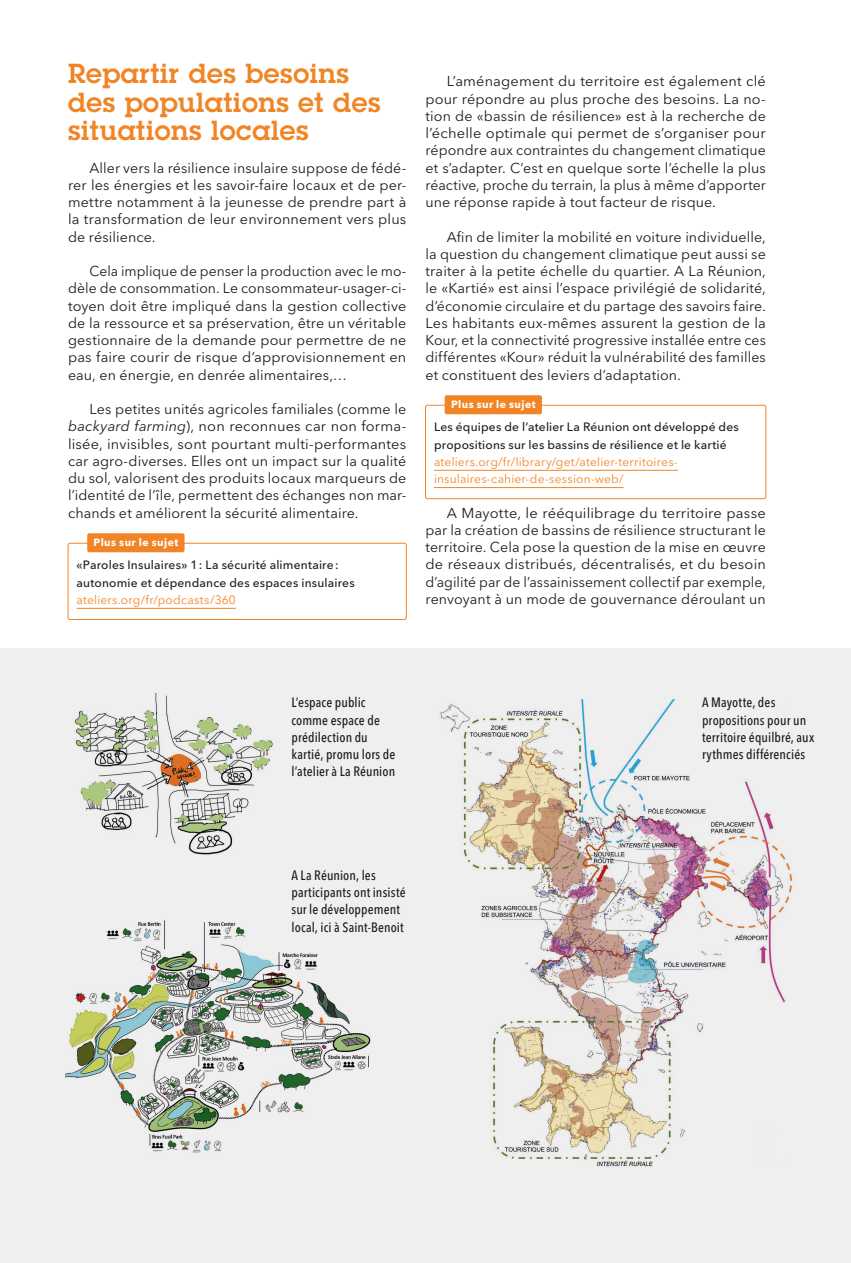
<style>
.page{position:relative;width:851px;height:1263px;background:#fff}
.page>*{position:absolute;margin:0;border:0;box-sizing:border-box;transform-origin:0 0}
.titre0{font:600 27px/28.5px "Lubalin Graph Std";letter-spacing:.025em;color:#f18526}
.texte___lecture{font:14.25px/17.2px "Avenir Next LT Pro";letter-spacing:.005em;color:#1d1d1b;text-align:justify}
.légende_image{font:500 condensed 13.5px/17.2px "Avenir Next LT Pro";letter-spacing:.01em;color:#1d1d1b}
.texte_encart{font:500 12px/17.2px "Avenir Next LT Pro";letter-spacing:.015em;color:#1d1d1b}
.liens_encarts{font:12px/17.2px "Avenir Next LT Pro";letter-spacing:.015em;color:#f18526}
.titre_encart{font:700 10.5px "Avenir Next LT Pro";letter-spacing:.045em;color:#fff}
.s1{font-style:italic}
</style>
<div class="page">
<div style="left:444px;top:395px;width:98px;height:19px;background:#f18526;border-radius:2px"></div>
<div style="left:425px;top:405px;width:341px;height:94px;border:1px solid #f18526;border-radius:2px"></div>
<hr style="left:434px;top:470px;width:243px;height:1px;background:#f18526">
<hr style="left:434px;top:487px;width:189px;height:1px;background:#f18526">
<div style="left:87px;top:533px;width:97px;height:19px;background:#f18526;border-radius:2px"></div>
<div style="left:68px;top:543px;width:338px;height:77px;border:1px solid #f18526;border-radius:2px"></div>
<hr style="left:77px;top:608px;width:159px;height:1px;background:#f18526">
<svg style="left:1px;top:649px;width:849px;height:614px;fill:#efefef"></svg>
<hr style="left:0;top:649px;width:1px;height:614px;background:#ededed">
<p class="titre0" style="left:68px;top:59px;width:314px">Repartir des besoins des populations et des situations locales</p>
<p class="texte___lecture" style="left:68px;top:159px;width:340px;text-indent:21px">Aller vers la résilience insulaire suppose de fédé&shy;rer les énergies et les savoir-faire locaux et de per&shy;mettre notamment à la jeunesse de prendre part à la transformation de leur environnement vers plus de résilience.</p>
<p class="texte___lecture" style="left:68px;top:262px;width:340px;text-indent:21px">Cela implique de penser la production avec le mo&shy;dèle de consommation. Le consommateur-usager-ci&shy;toyen doit être impliqué dans la gestion collective de la ressource et sa préservation, être un véritable gestionnaire de la demande pour permettre de ne pas faire courir de risque d’approvisionnement en eau, en énergie, en denrée alimentaires,…</p>
<p class="texte___lecture" style="left:68px;top:400px;width:340px;text-indent:21px">Les petites unités agricoles familiales (comme le <span class="s1">backyard farming</span>), non reconnues car non forma&shy;lisée, invisibles, sont pourtant multi-performantes car agro-diverses. Elles ont un impact sur la qualité du sol, valorisent des produits locaux marqueurs de l’identité de l’île, permettent des échanges non mar&shy;chands et améliorent la sécurité alimentaire.</p>
<p class="titre_encart" style="left:94px;top:536px;width:86px">Plus sur le sujet</p>
<p class="texte_encart" style="left:77px;top:556px;width:279px">«Paroles Insulaires» 1: La sécurité alimentaire: autonomie et dépendance des espaces insulaires</p>
<p class="liens_encarts" style="left:77px;top:591px;width:161px">ateliers.org/fr/podcasts/360</p>
<p class="texte___lecture" style="left:425px;top:73px;width:342px;text-indent:21px">L’aménagement du territoire est également clé pour répondre au plus proche des besoins. La no&shy;tion de «bassin de résilience» est à la recherche de l’échelle optimale qui permet de s’organiser pour répondre aux contraintes du changement climatique et s’adapter. C’est en quelque sorte l’échelle la plus réactive, proche du terrain, la plus à même d’apporter une réponse rapide à tout facteur de risque.</p>
<p class="texte___lecture" style="left:425px;top:228px;width:342px;text-indent:21px">Afin de limiter la mobilité en voiture individuelle, la question du changement climatique peut aussi se traiter à la petite échelle du quartier. A La Réunion, le «Kartié» est ainsi l’espace privilégié de solidarité, d’économie circulaire et du partage des savoirs faire.<br>Les habitants eux-mêmes assurent la gestion de la Kour, et la connectivité progressive installée entre ces différentes «Kour» réduit la vulnérabilité des familles et constituent des leviers d’adaptation.</p>
<p class="titre_encart" style="left:451px;top:398px;width:86px">Plus sur le sujet</p>
<p class="texte_encart" style="left:434px;top:418px;width:306px">Les équipes de l’atelier La Réunion ont développé des propositions sur les bassins de résilience et le kartié</p>
<p class="liens_encarts" style="left:434px;top:453px;width:245px">ateliers.org/fr/library/get/atelier-territoires&shy;insulaires-cahier-de-session-web/</p>
<p class="texte___lecture" style="left:425px;top:504px;width:342px;text-indent:21px">A Mayotte, le rééquilibrage du territoire passe par la création de bassins de résilience structurant le territoire. Cela pose la question de la mise en œuvre de réseaux distribués, décentralisés, et du besoin d’agilité par de l’assainissement collectif par exemple, renvoyant à un mode de gouvernance déroulant un</p>
<p class="légende_image" style="left:291px;top:694px;width:105px">L’espace public comme espace de prédilection du kartié, promu lors de l’atelier à La Réunion</p>
<p class="légende_image" style="left:702px;top:694px;width:114px">A Mayotte, des propositions pour un territoire équilbré, aux rythmes différenciés</p>
<p class="légende_image" style="left:291px;top:866px;width:116px">A La Réunion, les participants ont insisté sur le développement local, ici à Saint-Benoit</p>
</div>
